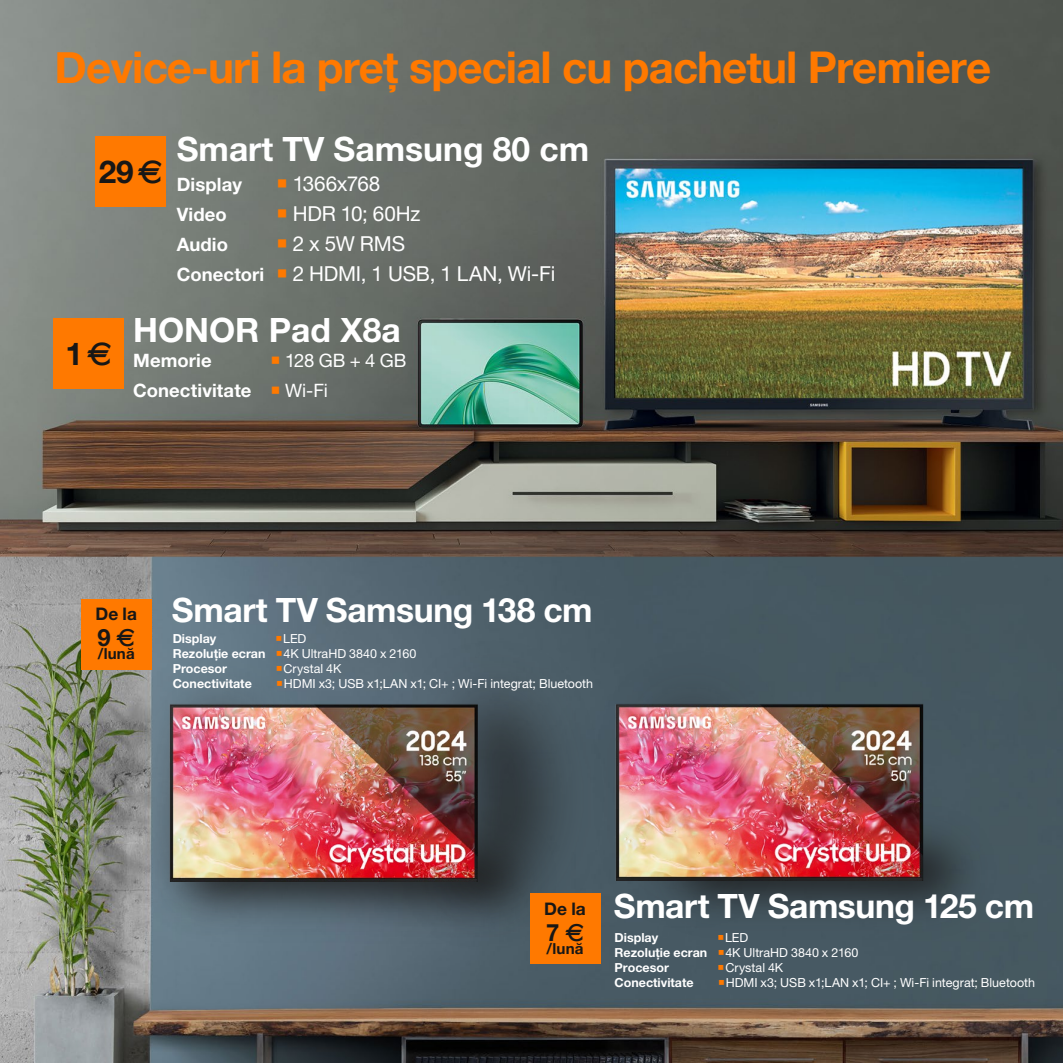
<style>
.page{position:relative;width:1063px;height:1063px;background:#fff}
.page>*{position:absolute;margin:0;border:0;box-sizing:border-box;transform-origin:0 0}
.t1{font:700 43.75px "Helvetica Neue";letter-spacing:-.02em;color:#ff7900}
.t2{font:700 33.5px "Helvetica Neue LT Pro";color:#fff}
.t3{font:700 31.5px "Helvetica Neue LT Pro";color:#181716}
.t4{font:700 23.75px "Helvetica Neue LT Pro";color:#181716}
.t5{font:20.75px/30px "Helvetica Neue LT Pro";letter-spacing:-.01em;color:#fff}
.t6{font:18.5px/30px "Helvetica Neue LT Pro";letter-spacing:-.015em;color:#fff}
.t7{font:700 18.5px "Helvetica Neue LT Pro";letter-spacing:.005em;color:#fff}
.t8{font:700 17.25px "Helvetica Neue LT Pro";letter-spacing:.005em;color:#181716}
.t9{font:700 15.25px "Helvetica Neue LT Pro";letter-spacing:.01em;color:#181716}
.t10{font:700 12.5px/15px "Helvetica Neue LT Pro";color:#fff}
.t11{font:12.5px "Helvetica Neue LT Pro";color:#fff}
.s1{font-style:inherit}
.s2{color:#ff7900}
.s3{font-family:"Euro Sign"}
.s4{font-weight:700;font-size:18.5px}
.s5{font-weight:700}
.s6{font-weight:400}
</style>
<div class="page">
<img style="left:0;top:0;width:1063px;height:1063px">
<img style="left:600px;top:761px;width:441px;height:221px">
<img style="left:100px;top:881px;width:500px;height:107px">
<img style="left:621px;top:628px;width:182px;height:324px">
<img style="left:376px;top:617px;width:245px;height:356px">
<img style="left:99px;top:627px;width:229px;height:332px">
<div style="left:95px;top:136px;width:71px;height:71px;background:#ff7900"></div>
<div style="left:53px;top:318px;width:71px;height:71px;background:#ff7900"></div>
<div style="left:81px;top:599px;width:71px;height:71px;background:#ff7900"></div>
<div style="left:530px;top:893px;width:71px;height:71px;background:#ff7900"></div>
<img style="left:601px;top:655px;width:337px;height:225px">
<img style="left:142px;top:655px;width:339px;height:226px">
<h1 class="t1" style="left:55px;top:33px;width:938px">Device-uri la pre<span class="s1">ț</span> special cu pachetul Premiere</h1>
<h2 class="t2" style="left:177px;top:128px;width:414px">Smart TV Samsung 80 cm</h2>
<h3 class="t7" style="left:177px;top:173px;width:67px">Display</h3>
<h3 class="t5" style="left:276px;top:168px;width:106px"><span class="s2">○</span> 1366x768</h3>
<h3 class="t7" style="left:177px;top:203px;width:52px">Video</h3>
<h3 class="t5" style="left:276px;top:198px;width:146px"><span class="s2">○</span> HDR 10; 60Hz</h3>
<h3 class="t7" style="left:177px;top:233px;width:53px">Audio</h3>
<h3 class="t3" style="left:99px;top:152px;width:65px">29<span class="s3">€</span></h3>
<h3 class="t5" style="left:177px;top:228px;width:380px;text-indent:100px"><span class="s2">○</span> 2 x 5W RMS<br><span class="s4">Conectori</span> <span class="s2">○</span> 2 HDMI, 1 USB, 1 LAN, Wi-Fi</h3>
<h2 class="t2" style="left:133px;top:309px;width:269px">HONOR Pad X8a</h2>
<h3 class="t7" style="left:133px;top:349px;width:80px">Memorie</h3>
<h3 class="t3" style="left:66px;top:334px;width:48px">1<span class="s3">€</span></h3>
<h3 class="t6" style="left:133px;top:345px;width:275px;text-indent:137px"><span class="s2">○</span> 128 GB + 4 GB<br><span class="s5">Conectivitate</span> <span class="s2">○</span> Wi-Fi</h3>
<h3 class="t8" style="left:96px;top:603px;width:43px">De la</h3>
<h3 class="t4" style="left:97px;top:623px;width:39px">9 <span class="s3">€</span></h3>
<p class="t9" style="left:98px;top:644px;width:38px">/lună</p>
<h2 class="t2" style="left:172px;top:589px;width:422px">Smart TV Samsung 138 cm</h2>
<p class="t10" style="left:173px;top:631px;width:45px">Display</p>
<p class="t10" style="left:173px;top:631px;width:245px;text-indent:103px"><span class="s2">○</span><span class="s6">LED<br></span>Rezoluție ecran <span class="s2">○</span><span class="s6">4K UltraHD 3840 x 2160<br></span>Procesor</p>
<p class="t11" style="left:276px;top:661px;width:67px"><span class="s2">○</span>Crystal 4K</p>
<p class="t10" style="left:173px;top:676px;width:81px">Conectivitate</p>
<p class="t11" style="left:276px;top:676px;width:318px"><span class="s2">○</span>HDMI x3; USB x1;LAN x1; CI+ ; Wi-Fi integrat; Bluetooth</p>
<h3 class="t8" style="left:544px;top:898px;width:43px">De la</h3>
<h3 class="t4" style="left:546px;top:917px;width:39px">7 <span class="s3">€</span></h3>
<p class="t9" style="left:547px;top:939px;width:39px">/lună</p>
<h2 class="t2" style="left:614px;top:885px;width:422px">Smart TV Samsung 125 cm</h2>
<p class="t10" style="left:615px;top:930px;width:45px">Display</p>
<p class="t10" style="left:615px;top:930px;width:245px;text-indent:103px"><span class="s2">○</span><span class="s6">LED<br></span>Rezoluție ecran <span class="s2">○</span><span class="s6">4K UltraHD 3840 x 2160<br></span>Procesor</p>
<p class="t11" style="left:718px;top:960px;width:67px"><span class="s2">○</span>Crystal 4K</p>
<p class="t10" style="left:615px;top:975px;width:81px">Conectivitate</p>
<p class="t11" style="left:718px;top:975px;width:318px"><span class="s2">○</span>HDMI x3; USB x1;LAN x1; CI+ ; Wi-Fi integrat; Bluetooth</p>
</div>
